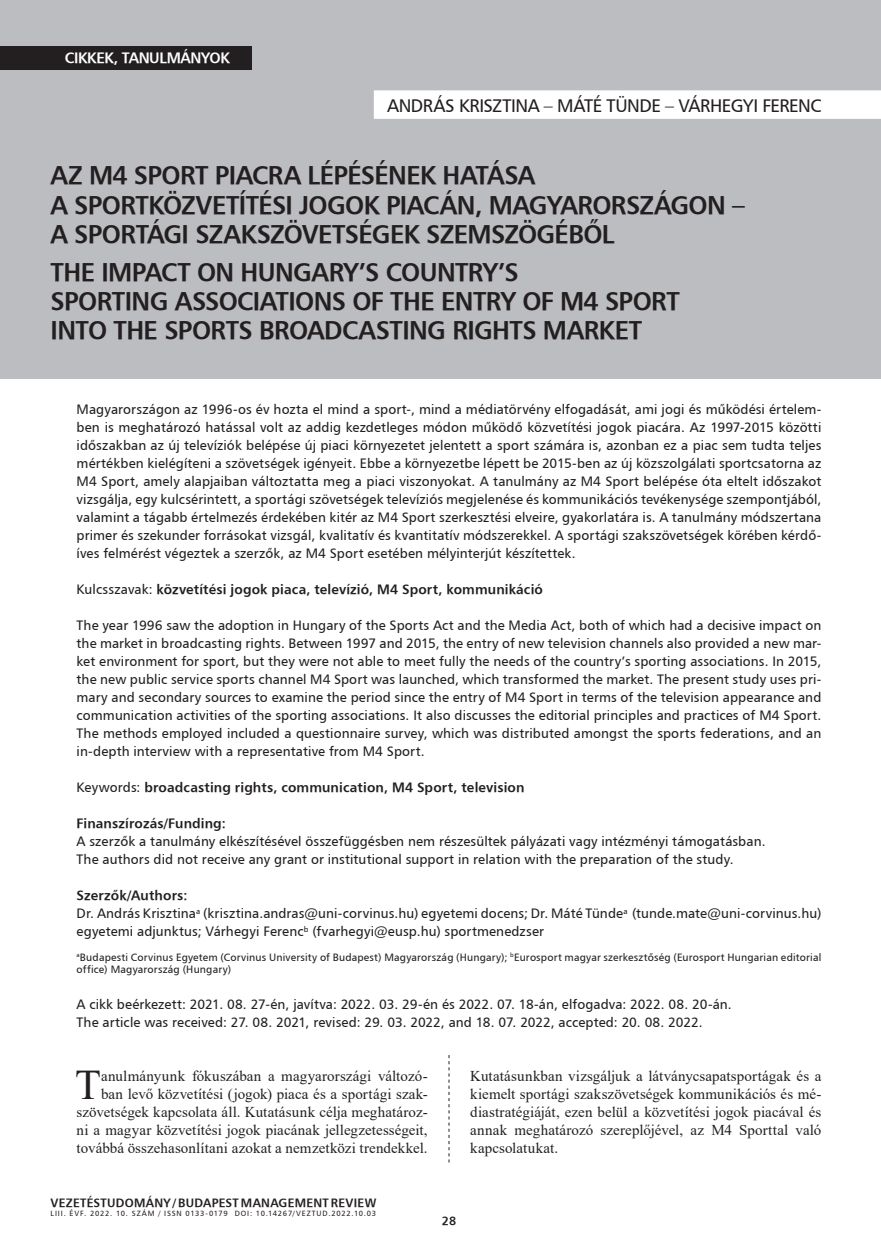
<style>
.page{position:relative;width:881px;height:1255px;background:#fff}
.page>*{position:absolute;margin:0;border:0;box-sizing:border-box;transform-origin:0 0}
.Iniciálé{font:42.15px "Times New Roman";color:#231f20}
.kenyérszöveg_opcioná{font:25.5px/29.4px "H Humanist 777 BT Bold";letter-spacing:-.025em;color:#231f20}
.kenyérszöveg_opcioná-2{font:18px "H Humanist 777 BT";letter-spacing:-.025em;color:#231f20}
.Iniciálé-2{font:15px/18px "Times New Roman";letter-spacing:.005em;color:#231f20;text-align:right}
.t1{font:15px "H Humanist 777 BT Bold";letter-spacing:-.025em;color:#fff}
.Kezdő_oldal_bevezető{font:13.5px/18px "H Humanist 777 BT";letter-spacing:.005em;color:#231f20;text-align:justify}
.Kezdő_oldal_bevezető-2{font:13.5px "H Humanist 777 BT Bold";letter-spacing:.01em;color:#231f20}
.t2{font:12px "H Humanist 777 BT Bold";letter-spacing:.02em;color:#231f20}
.Lábjegyzet{font:10.5px/12px "H Humanist 777 BT";letter-spacing:.015em;color:#231f20}
.t3{font:7.5px "H Humanist 777 BT";letter-spacing:.105em;color:#231f20}
.s1{font-family:"H Humanist 777 BT"}
</style>
<div class="page">
<svg style="left:448px;top:1055px;width:1px;height:107px"></svg>
<div style="left:0;top:0;width:880px;height:378px;background:#bcbdc0"></div>
<div style="left:0;top:46px;width:251px;height:23px;background:#231f20"></div>
<div style="left:373px;top:90px;width:507px;height:29px;background:#fff"></div>
<p class="t1" style="left:65px;top:49px;width:166px">CIKKEK, TANULMÁNYOK</p>
<p class="kenyérszöveg_opcioná-2" style="left:387px;top:94px;width:435px">ANDRÁS KRISZTINA – MÁTÉ TÜNDE – VÁRHEGYI FERENC</p>
<p class="kenyérszöveg_opcioná" style="left:51px;top:160px;width:695px">AZ M4 SPORT PIACRA LÉPÉSÉNEK HATÁSA<br>A SPORTKÖZVETÍTÉSI JOGOK PIACÁN, MAGYARORSZÁGON –<br>A SPORTÁGI SZAKSZÖVETSÉGEK SZEMSZÖGÉBŐL</p>
<p class="kenyérszöveg_opcioná" style="left:51px;top:256px;width:630px">THE IMPACT ON HUNGARY’S COUNTRY’S<br>SPORTING ASSOCIATIONS OF THE ENTRY OF M4 SPORT<br>INTO THE SPORTS BROADCASTING RIGHTS MARKET</p>
<p class="Kezdő_oldal_bevezető" style="left:77px;top:400px;width:746px">Magyarországon az 1996-os év hozta el mind a sport-, mind a médiatörvény elfogadását, ami jogi és működési értelem&shy;ben is meghatározó hatással volt az addig kezdetleges módon működő közvetítési jogok piacára. Az 1997-2015 közötti időszakban az új televíziók belépése új piaci környezetet jelentett a sport számára is, azonban ez a piac sem tudta teljes mértékben kielégíteni a szövetségek igényeit. Ebbe a környezetbe lépett be 2015-ben az új közszolgálati sportcsatorna az M4 Sport, amely alapjaiban változtatta meg a piaci viszonyokat. A tanulmány az M4 Sport belépése óta eltelt időszakot vizsgálja, egy kulcsérintett, a sportági szövetségek televíziós megjelenése és kommunikációs tevékenysége szempontjából, valamint a tágabb értelmezés érdekében kitér az M4 Sport szerkesztési elveire, gyakorlatára is. A tanulmány módszertana primer és szekunder forrásokat vizsgál, kvalitatív és kvantitatív módszerekkel. A sportági szakszövetségek körében kérdő&shy;íves felmérést végeztek a szerzők, az M4 Sport esetében mélyinterjút készítettek.</p>
<p class="Kezdő_oldal_bevezető-2" style="left:77px;top:581px;width:467px"><span class="s1">Kulcsszavak:</span> közvetítési jogok piaca, televízió, M4 Sport, kommunikáció</p>
<p class="Kezdő_oldal_bevezető" style="left:77px;top:616px;width:746px">The year 1996 saw the adoption in Hungary of the Sports Act and the Media Act, both of which had a decisive impact on the market in broadcasting rights. Between 1997 and 2015, the entry of new television channels also provided a new mar&shy;ket environment for sport, but they were not able to meet fully the needs of the country’s sporting associations. In 2015, the new public service sports channel M4 Sport was launched, which transformed the market. The present study uses pri&shy;mary and secondary sources to examine the period since the entry of M4 Sport in terms of the television appearance and communication activities of the sporting associations. It also discusses the editorial principles and practices of M4 Sport.<br>The methods employed included a questionnaire survey, which was distributed amongst the sports federations, and an in-depth interview with a representative from M4 Sport.</p>
<p class="Kezdő_oldal_bevezető-2" style="left:77px;top:779px;width:449px"><span class="s1">Keywords:</span> broadcasting rights, communication, M4 Sport, television</p>
<p class="Kezdő_oldal_bevezető-2" style="left:77px;top:815px;width:151px">Finanszírozás/Funding:</p>
<p class="Kezdő_oldal_bevezető" style="left:77px;top:832px;width:690px">A szerzők a tanulmány elkészítésével összefüggésben nem részesültek pályázati vagy intézményi támogatásban.</p>
<p class="Kezdő_oldal_bevezető" style="left:77px;top:850px;width:658px">The authors did not receive any grant or institutional support in relation with the preparation of the study.</p>
<p class="Kezdő_oldal_bevezető-2" style="left:77px;top:887px;width:112px">Szerzők/Authors:</p>
<p class="Kezdő_oldal_bevezető" style="left:77px;top:904px;width:746px">Dr. András Krisztina<sup>a</sup> (krisztina.andras@uni-corvinus.hu) egyetemi docens; Dr. Máté Tünde<sup>a</sup> (tunde.mate@uni-corvinus.hu) egyetemi adjunktus; Várhegyi Ferenc<sup>b</sup> (fvarhegyi@eusp.hu) sportmenedzser</p>
<p class="Lábjegyzet" style="left:77px;top:950px;width:746px"><sup>a</sup>Budapesti Corvinus Egyetem (Corvinus University of Budapest) Magyarország (Hungary); <sup>b</sup>Eurosport magyar szerkesztőség (Eurosport Hungarian editorial office) Magyarország (Hungary)</p>
<p class="Kezdő_oldal_bevezető" style="left:77px;top:994px;width:656px">A cikk beérkezett: 2021. 08. 27-én, javítva: 2022. 03. 29-én és 2022. 07. 18-án, elfogadva: 2022. 08. 20-án.</p>
<p class="Kezdő_oldal_bevezető" style="left:77px;top:1012px;width:627px">The article was received: 27. 08. 2021, revised: 29. 03. 2022, and 18. 07. 2022, accepted: 20. 08. 2022.</p>
<p class="Iniciálé-2" style="left:77px;top:1066px;width:352px">anulmányunk fókuszában a magyarországi változó&shy;ban levő közvetítési (jogok) piaca és a sportági szak&shy;szövetségek kapcsolata áll. Kutatásunk célja meghatároz&shy;ni a magyar közvetítési jogok piacának jellegzetességeit, továbbá összehasonlítani azokat a nemzetközi trendekkel.</p>
<p class="Iniciálé-2" style="left:470px;top:1066px;width:352px;text-align:justify">Kutatásunkban vizsgáljuk a látványcsapatsportágak és a kiemelt sportági szakszövetségek kommunikációs és mé&shy;diastratégiáját, ezen belül a közvetítési jogok piacával és annak meghatározó szereplőjével, az M4 Sporttal való kapcsolatukat.</p>
<p class="Iniciálé" style="left:75px;top:1054px;width:27px">T</p>
<p class="t2" style="left:51px;top:1194px;width:327px">VEZETÉSTUDOMÁNY / BUDAPEST MANAGEMENT REVIEW</p>
<p class="t3" style="left:51px;top:1208px;width:327px">LIII. ÉVF. 2022. 10. SZÁM / ISSN 0133-0179 DOI: 10.14267/VEZTUD.2022.10.03</p>
<p class="t2" style="left:441px;top:1212px;width:16px">28</p>
</div>
